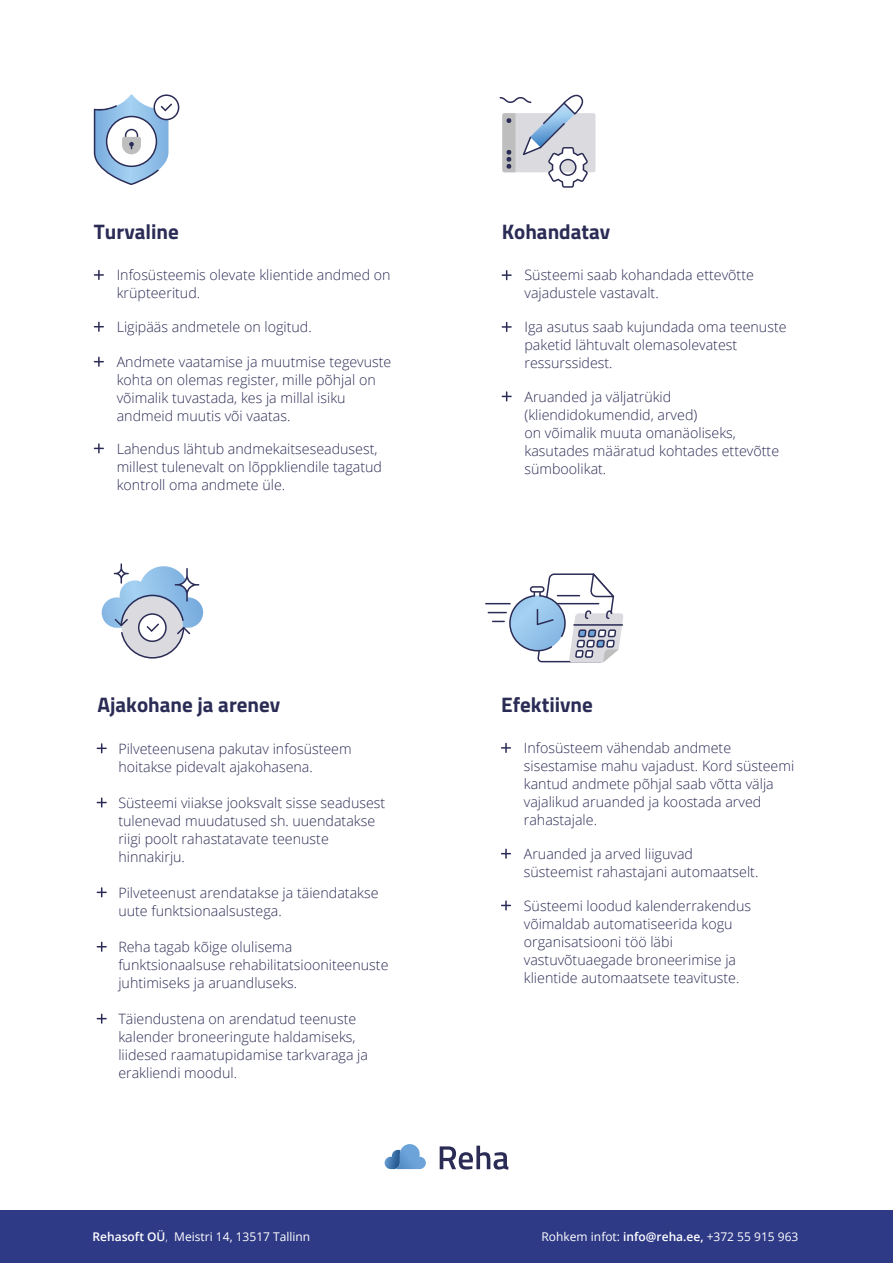
<style>
.page{position:relative;width:893px;height:1263px;background:#fff}
.page>*{position:absolute;margin:0;border:0;box-sizing:border-box;transform-origin:0 0}
.t1{font:700 21px "Titillium";color:#2b2c55}
.t2{font:300 14.25px/18px "Open Sans";color:#2b2c55}
.t3{font:12px "Open Sans";color:#fff}
.s1{font-weight:600}
.s2{font-weight:300}
</style>
<div class="page">
<svg style="left:440px;top:1146px;width:68px;height:23px"></svg>
<svg style="left:385px;top:1144px;width:41px;height:25px"></svg>
<svg style="left:94px;top:94px;width:85px;height:91px"></svg>
<div style="left:0;top:1210px;width:893px;height:53px;background:#2f3a86"></div>
<svg style="left:94px;top:270px;width:10px;height:10px"></svg>
<svg style="left:94px;top:322px;width:10px;height:10px"></svg>
<svg style="left:94px;top:357px;width:10px;height:10px"></svg>
<svg style="left:94px;top:443px;width:10px;height:10px"></svg>
<svg style="left:97px;top:887px;width:10px;height:10px"></svg>
<svg style="left:97px;top:942px;width:10px;height:10px"></svg>
<svg style="left:97px;top:743px;width:10px;height:10px"></svg>
<svg style="left:97px;top:797px;width:10px;height:10px"></svg>
<svg style="left:97px;top:1013px;width:10px;height:11px"></svg>
<svg style="left:102px;top:563px;width:101px;height:95px"></svg>
<svg style="left:502px;top:270px;width:10px;height:10px"></svg>
<svg style="left:502px;top:322px;width:10px;height:10px"></svg>
<svg style="left:502px;top:391px;width:10px;height:10px"></svg>
<div style="left:502px;top:113px;width:93px;height:59px;background:#dadadf;border-radius:2px"></div>
<svg style="left:501px;top:743px;width:10px;height:10px"></svg>
<svg style="left:501px;top:849px;width:10px;height:10px"></svg>
<svg style="left:501px;top:900px;width:10px;height:10px"></svg>
<svg style="left:485px;top:573px;width:138px;height:89px"></svg>
<svg style="left:500px;top:94px;width:88px;height:94px"></svg>
<h1 class="t1" style="left:94px;top:215px;width:87px">Turvaline</h1>
<p class="t2" style="left:117px;top:266px;width:275px">Infosüsteemis olevate klientide andmed on krüpteeritud.</p>
<p class="t2" style="left:117px;top:317px;width:197px">Ligipääs andmetele on logitud.</p>
<p class="t2" style="left:117px;top:352px;width:276px">Andmete vaatamise ja muutmise tegevuste kohta on olemas register, mille põhjal on võimalik tuvastada, kes ja millal isiku andmeid muutis või vaatas.</p>
<p class="t2" style="left:117px;top:439px;width:267px">Lahendus lähtub andmekaitseseadusest, millest tulenevalt on lõppkliendile tagatud kontroll oma andmete üle.</p>
<h1 class="t1" style="left:97px;top:688px;width:184px">Ajakohane ja arenev</h1>
<p class="t2" style="left:118px;top:739px;width:235px">Pilveteenusena pakutav infosüsteem hoitakse pidevalt ajakohasena.</p>
<p class="t2" style="left:118px;top:793px;width:269px">Süsteemi viiakse jooksvalt sisse seadusest tulenevad muudatused sh. uuendatakse riigi poolt rahastatavate teenuste hinnakirju.</p>
<p class="t2" style="left:118px;top:883px;width:262px">Pilveteenust arendatakse ja täiendatakse uute funktsionaalsustega.</p>
<p class="t2" style="left:118px;top:937px;width:272px">Reha tagab kõige olulisema funktsionaalsuse rehabilitatsiooniteenuste juhtimiseks ja aruandluseks.</p>
<p class="t2" style="left:118px;top:1009px;width:251px">Täiendustena on arendatud teenuste kalender broneeringute haldamiseks, liidesed raamatupidamise tarkvaraga ja erakliendi moodul.</p>
<h1 class="t1" style="left:502px;top:216px;width:110px">Kohandatav</h1>
<p class="t2" style="left:524px;top:266px;width:231px">Süsteemi saab kohandada ettevõtte vajadustele vastavalt.</p>
<p class="t2" style="left:524px;top:318px;width:264px">Iga asutus saab kujundada oma teenuste paketid lähtuvalt olemasolevatest ressurssidest.</p>
<p class="t2" style="left:524px;top:387px;width:256px">Aruanded ja väljatrükid (kliendidokumendid, arved)<br>on võimalik muuta omanäoliseks, kasutades määratud kohtades ettevõtte sümboolikat.</p>
<h1 class="t1" style="left:501px;top:688px;width:93px">Efektiivne</h1>
<p class="t2" style="left:524px;top:738px;width:272px">Infosüsteem vähendab andmete sisestamise mahu vajadust. Kord süsteemi kantud andmete põhjal saab võtta välja vajalikud aruanded ja koostada arved rahastajale.</p>
<p class="t2" style="left:524px;top:844px;width:236px">Aruanded ja arved liiguvad süsteemist rahastajani automaatselt.</p>
<p class="t2" style="left:524px;top:896px;width:229px">Süsteemi loodud kalenderrakendus võimaldab automatiseerida kogu organisatsiooni töö läbi vastuvõtuaegade broneerimise ja klientide automaatsete teavituste.</p>
<p class="t3" style="left:93px;top:1229px;width:219px"><span class="s1">Rehasoft OÜ</span><span class="s2">,</span> Meistri 14, 13517 Tallinn</p>
<p class="t3" style="left:542px;top:1229px;width:258px">Rohkem infot: <span class="s1">info@reha.ee,</span> +372 55 915 963</p>
</div>
